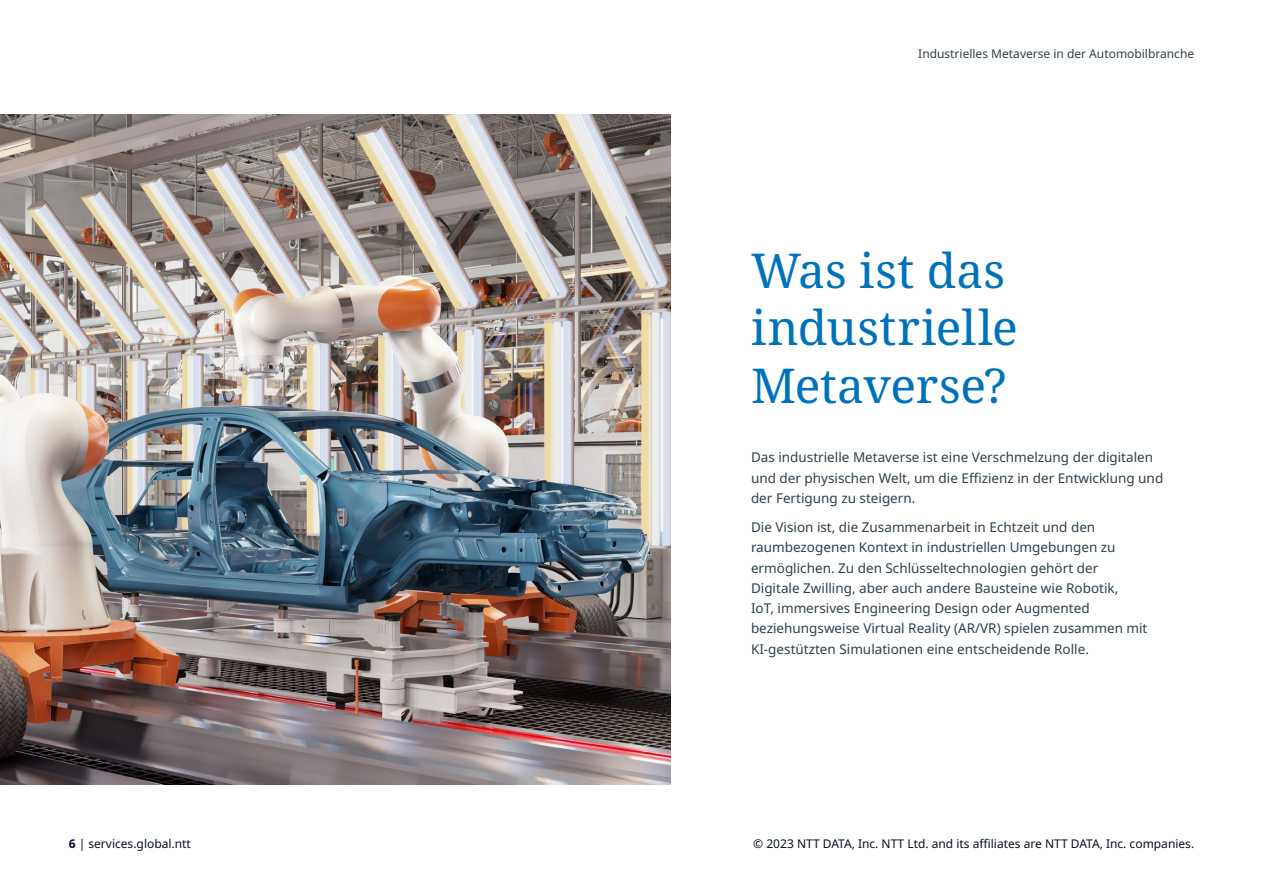
<style>
.page{position:relative;width:1263px;height:893px;background:#fff}
.page>*{position:absolute;margin:0;border:0;box-sizing:border-box;transform-origin:0 0}
.t1{font:48px/57.6px "Noto Serif";color:#0072bc}
.t2{font:13.5px/20.2px "Noto Sans";color:#2e404d}
.t3{font:12px "Noto Sans";color:#070f26}
.t4{font:12px "Noto Sans";color:#2e404d}
.s1{font-weight:700}
</style>
<div class="page">
<img style="left:0;top:114px;width:670px;height:670px">
<p class="t4" style="left:918px;top:47px;width:277px">Industrielles Metaverse in der Automobilbranche</p>
<h1 class="t1" style="left:751px;top:243px;width:268px">Was ist das industrielle<br>Metaverse?</h1>
<p class="t2" style="left:751px;top:448px;width:414px">Das industrielle Metaverse ist eine Verschmelzung der digitalen und der physischen Welt, um die Effizienz in der Entwicklung und der Fertigung zu steigern.</p>
<p class="t2" style="left:751px;top:517px;width:398px">Die Vision ist, die Zusammenarbeit in Echtzeit und den raumbezogenen Kontext in industriellen Umgebungen zu ermöglichen. Zu den Schlüsseltechnologien gehört der Digitale Zwilling, aber auch andere Bausteine wie Robotik,<br>IoT, immersives Engineering Design oder Augmented beziehungsweise Virtual Reality (AR/VR) spielen zusammen mit KI-gestützten Simulationen eine entscheidende Rolle.</p>
<p class="t3" style="left:69px;top:836px;width:124px"><span class="s1">6</span> | services.global.ntt</p>
<p class="t3" style="left:753px;top:836px;width:442px">© 2023 NTT DATA, Inc. NTT Ltd. and its affiliates are NTT DATA, Inc. companies.</p>
</div>
